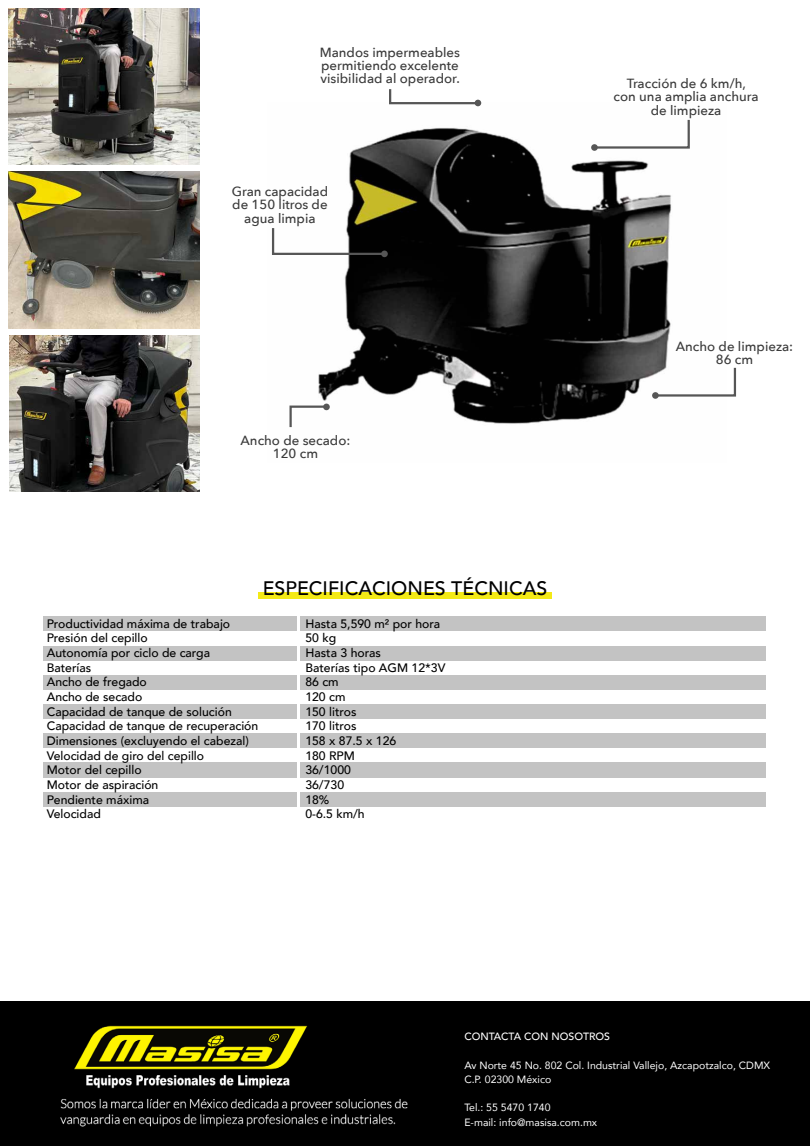
<style>
.page{position:relative;width:810px;height:1146px;background:#fff}
.page>*{position:absolute;margin:0;border:0;box-sizing:border-box;transform-origin:0 0}
.t1{font:500 19.5px "Avenir";color:#000}
.t2{font:500 13.27px/13.3px "Avenir Next";color:#3a3a3a;text-align:center}
.t3{font:500 12.23px/14.7px "Avenir";color:#000}
.t4{font:10.5px/14.2px "Avenir";color:#fff}
.t5{font:500 10.5px "Avenir";color:#fff}
</style>
<div class="page">
<img style="left:318px;top:103px;width:353px;height:321px">
<div style="left:258px;top:592px;width:294px;height:7px;background:#f4ea16"></div>
<div style="left:0;top:1001px;width:810px;height:145px;background:#000"></div>
<div style="left:43px;top:616px;width:253px;height:15px;background:#c3c3c3"></div>
<div style="left:43px;top:646px;width:253px;height:14px;background:#c3c3c3"></div>
<div style="left:43px;top:675px;width:253px;height:15px;background:#c3c3c3"></div>
<div style="left:43px;top:704px;width:253px;height:15px;background:#c3c3c3"></div>
<div style="left:43px;top:733px;width:253px;height:15px;background:#c3c3c3"></div>
<div style="left:43px;top:763px;width:253px;height:15px;background:#c3c3c3"></div>
<div style="left:43px;top:792px;width:253px;height:14px;background:#c3c3c3"></div>
<div style="left:301px;top:616px;width:465px;height:15px;background:#c3c3c3"></div>
<div style="left:301px;top:646px;width:465px;height:14px;background:#c3c3c3"></div>
<div style="left:301px;top:675px;width:465px;height:15px;background:#c3c3c3"></div>
<div style="left:301px;top:704px;width:465px;height:15px;background:#c3c3c3"></div>
<div style="left:301px;top:733px;width:465px;height:15px;background:#c3c3c3"></div>
<div style="left:301px;top:763px;width:465px;height:15px;background:#c3c3c3"></div>
<div style="left:301px;top:792px;width:465px;height:14px;background:#c3c3c3"></div>
<img style="left:60px;top:1025px;width:348px;height:102px">
<svg style="left:388px;top:89px;width:93px;height:17px"></svg>
<svg style="left:592px;top:118px;width:98px;height:32px"></svg>
<div style="left:591px;top:144px;width:7px;height:7px;background:#565656;border-radius:50%"></div>
<svg style="left:653px;top:366px;width:84px;height:32px"></svg>
<div style="left:652px;top:392px;width:7px;height:7px;background:#565656;border-radius:50%"></div>
<svg style="left:272px;top:226px;width:115px;height:30px"></svg>
<div style="left:381px;top:250px;width:7px;height:7px;background:#565656;border-radius:50%"></div>
<svg style="left:289px;top:404px;width:39px;height:24px"></svg>
<div style="left:323px;top:404px;width:7px;height:6px;background:#565656;border-radius:50%"></div>
<img style="left:8px;top:9px;width:191px;height:156px">
<img style="left:9px;top:172px;width:191px;height:156px">
<img style="left:9px;top:335px;width:191px;height:157px">
<p class="t2" style="left:320px;top:45px;width:142px;text-align:justify">Mandos impermeables permitiendo excelente visibilidad al operador.</p>
<p class="t2" style="left:232px;top:184px;width:98px">Gran capacidad de 150 litros de agua limpia</p>
<p class="t2" style="left:241px;top:433px;width:111px">Ancho de secado:<br>120 cm</p>
<h1 class="t1" style="left:263px;top:571px;width:286px">ESPECIFICACIONES TÉCNICAS</h1>
<p class="t3" style="left:47px;top:615px;width:213px">Productividad máxima de trabajo<br>Presión del cepillo<br>Autonomía por ciclo de carga<br>Baterías<br>Ancho de fregado<br>Ancho de secado<br>Capacidad de tanque de solución<br>Capacidad de tanque de recuperación<br>Dimensiones (excluyendo el cabezal)<br>Velocidad de giro del cepillo<br>Motor del cepillo<br>Motor de aspiración<br>Pendiente máxima<br>Velocidad</p>
<p class="t3" style="left:305px;top:615px;width:141px">Hasta 5,590 m² por hora<br>50 kg<br>Hasta 3 horas<br>Baterías tipo AGM 12*3V<br>86 cm<br>120 cm<br>150 litros<br>170 litros<br>158 x 87.5 x 126<br>180 RPM<br>36/1000<br>36/730<br>18%<br>0-6.5 km/h</p>
<p class="t2" style="left:614px;top:76px;width:146px">Tracción de 6 km/h,<br>con una amplia anchura de limpieza</p>
<p class="t2" style="left:676px;top:339px;width:119px">Ancho de limpieza:<br>86 cm</p>
<p class="t5" style="left:464px;top:1027px;width:147px">CONTACTA CON NOSOTROS</p>
<p class="t4" style="left:464px;top:1057px;width:307px">Av Norte 45 No. 802 Col. Industrial Vallejo, Azcapotzalco, CDMX<br>C.P. 02300 México</p>
<p class="t4" style="left:464px;top:1100px;width:134px">Tel.: 55 5470 1740<br>E-mail: info@masisa.com.mx</p>
</div>
